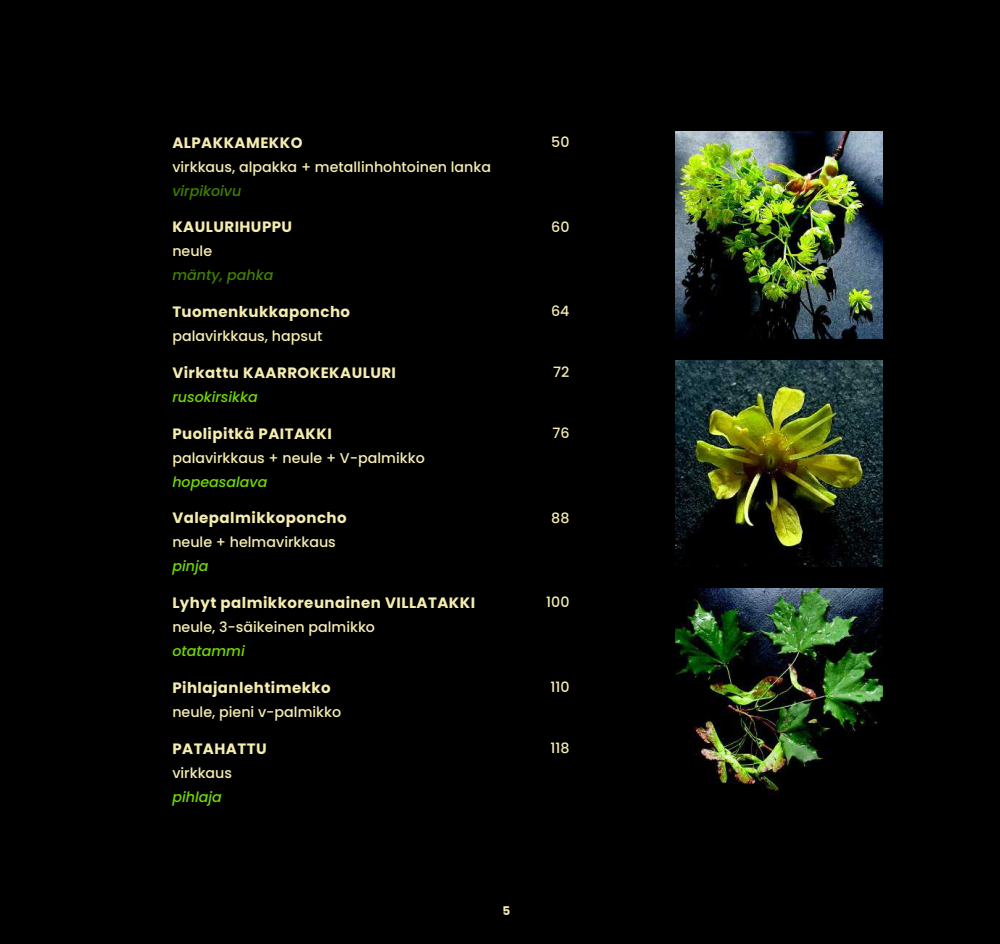
<style>
.page{position:relative;width:1000px;height:944px;background:#fff}
.page>*{position:absolute;margin:0;border:0;box-sizing:border-box;transform-origin:0 0}
.t1{font:700 15px "Poppins";letter-spacing:.03em;color:#f5ecaf}
.t2{font:500 14.25px "Poppins";color:#f5ecaf}
.t3{font:italic 500 14.25px "Poppins";color:#70d900}
.t4{font:italic 500 14.25px "Poppins";color:#408000}
.t5{font:700 12px "Poppins";color:#f5ecaf}
</style>
<div class="page">
<div style="left:0;top:0;width:999px;height:944px;background:#000"></div>
<img style="left:675px;top:132px;width:206px;height:206px">
<img style="left:675px;top:360px;width:206px;height:207px">
<img style="left:675px;top:588px;width:206px;height:207px">
<p class="t1" style="left:172px;top:134px;width:132px">ALPAKKAMEKKO</p>
<p class="t2" style="left:172px;top:158px;width:320px">virkkaus, alpakka + metallinhohtoinen lanka</p>
<p class="t4" style="left:172px;top:182px;width:71px">virpikoivu</p>
<p class="t1" style="left:172px;top:218px;width:121px">KAULURIHUPPU</p>
<p class="t2" style="left:172px;top:243px;width:41px">neule</p>
<p class="t4" style="left:172px;top:267px;width:102px">mänty, pahka</p>
<p class="t1" style="left:172px;top:303px;width:179px">Tuomenkukkaponcho</p>
<p class="t2" style="left:172px;top:328px;width:152px">palavirkkaus, hapsut</p>
<p class="t1" style="left:172px;top:364px;width:225px">Virkattu KAARROKEKAULURI</p>
<p class="t3" style="left:172px;top:389px;width:87px">rusokirsikka</p>
<p class="t1" style="left:172px;top:425px;width:161px">Puolipitkä PAITAKKI</p>
<p class="t2" style="left:172px;top:449px;width:254px">palavirkkaus + neule + V-palmikko</p>
<p class="t3" style="left:172px;top:473px;width:97px">hopeasalava</p>
<p class="t1" style="left:172px;top:509px;width:176px">Valepalmikkoponcho</p>
<p class="t2" style="left:172px;top:534px;width:165px">neule + helmavirkkaus</p>
<p class="t3" style="left:172px;top:558px;width:38px">pinja</p>
<p class="t1" style="left:172px;top:594px;width:304px">Lyhyt palmikkoreunainen VILLATAKKI</p>
<p class="t2" style="left:172px;top:619px;width:204px">neule, 3-säikeinen palmikko</p>
<p class="t3" style="left:172px;top:643px;width:74px">otatammi</p>
<p class="t1" style="left:172px;top:679px;width:160px">Pihlajanlehtimekko</p>
<p class="t2" style="left:172px;top:704px;width:170px">neule, pieni v-palmikko</p>
<p class="t1" style="left:172px;top:740px;width:96px">PATAHATTU</p>
<p class="t2" style="left:172px;top:764px;width:61px">virkkaus</p>
<p class="t3" style="left:172px;top:788px;width:51px">pihlaja</p>
<p class="t2" style="left:551px;top:134px;width:20px">50</p>
<p class="t2" style="left:551px;top:218px;width:20px">60</p>
<p class="t2" style="left:551px;top:303px;width:20px">64</p>
<p class="t2" style="left:553px;top:364px;width:18px">72</p>
<p class="t2" style="left:552px;top:425px;width:19px">76</p>
<p class="t2" style="left:551px;top:509px;width:20px">88</p>
<p class="t2" style="left:546px;top:594px;width:25px">100</p>
<p class="t2" style="left:550px;top:679px;width:21px">110</p>
<p class="t2" style="left:550px;top:740px;width:21px">118</p>
<p class="t5" style="left:502px;top:904px;width:9px">5</p>
</div>
